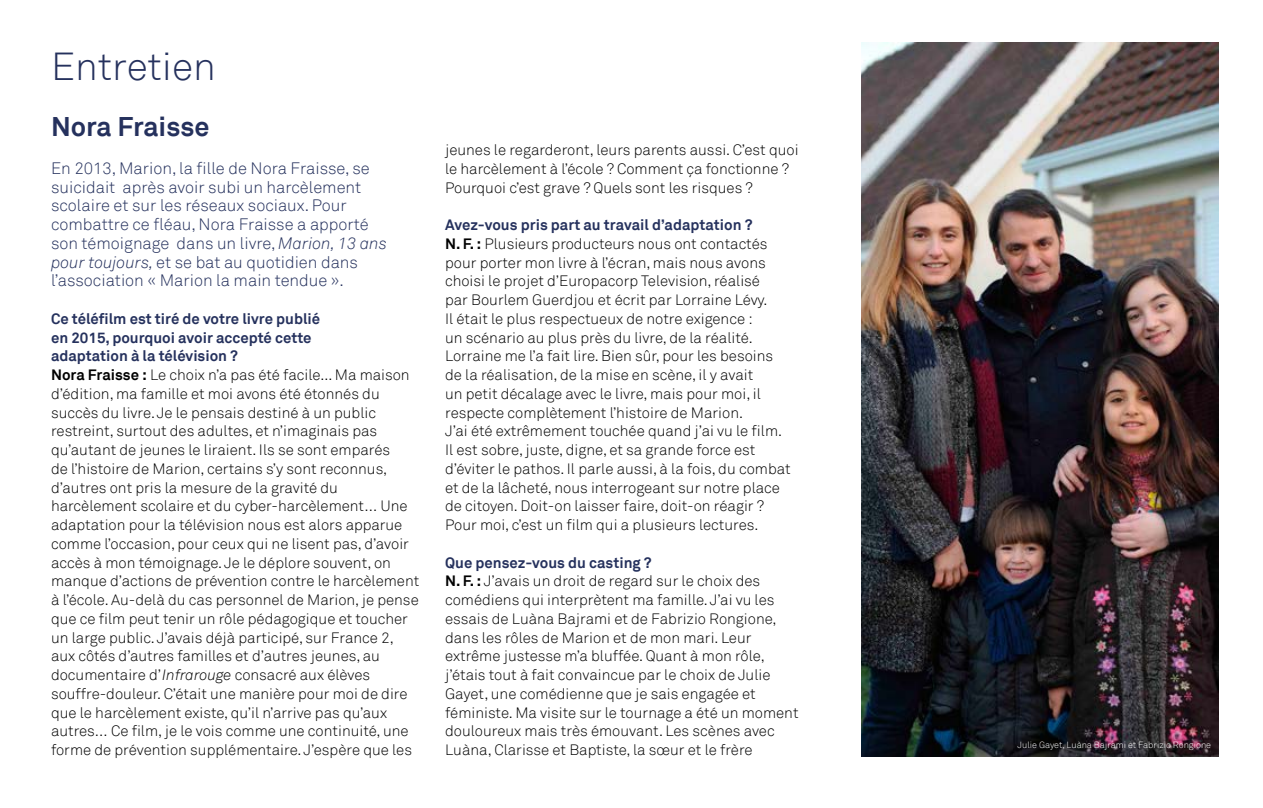
<style>
.page{position:relative;width:1263px;height:808px;background:#fff}
.page>*{position:absolute;margin:0;border:0;box-sizing:border-box;transform-origin:0 0}
.t1{font:300 39px "Akkurat";color:#25315d}
.t2{font:700 27px "Akkurat";color:#25315d}
.t3{font:300 16.5px/18.8px "Akkurat";color:#25315d}
.t4{font:300 15px/18.8px "Akkurat";color:#000}
.t5{font:300 9px "Akkurat";color:#fff}
.s1{font-style:italic}
.s2{font-weight:700;color:#25315d}
.s3{font-weight:700}
</style>
<div class="page">
<img style="left:862px;top:43px;width:356px;height:714px">
<h1 class="t1" style="left:51px;top:43px;width:166px">Entretien</h1>
<h2 class="t2" style="left:51px;top:110px;width:160px">Nora Fraisse</h2>
<p class="t3" style="left:51px;top:159px;width:338px">En 2013, Marion, la fille de Nora Fraisse, se suicidait après avoir subi un harcèlement scolaire et sur les réseaux sociaux. Pour combattre ce fléau, Nora Fraisse a apporté son témoignage dans un livre, <span class="s1">Marion, 13 ans pour toujours,</span> et se bat au quotidien dans l’association « Marion la main tendue ».</p>
<p class="t4" style="left:51px;top:309px;width:370px"><span class="s2">Ce téléfilm est tiré de votre livre publié<br>en 2015, pourquoi avoir accepté cette<br>adaptation à la télévision ?<br></span><span class="s3">Nora Fraisse :</span> Le choix n’a pas été facile... Ma maison d’édition, ma famille et moi avons été étonnés du succès du livre. Je le pensais destiné à un public restreint, surtout des adultes, et n’imaginais pas qu’autant de jeunes le liraient. Ils se sont emparés<br>de l’histoire de Marion, certains s’y sont reconnus, d’autres ont pris la mesure de la gravité du harcèlement scolaire et du cyber-harcèlement… Une adaptation pour la télévision nous est alors apparue comme l’occasion, pour ceux qui ne lisent pas, d’avoir accès à mon témoignage. Je le déplore souvent, on manque d’actions de prévention contre le harcèlement à l’école. Au-delà du cas personnel de Marion, je pense que ce film peut tenir un rôle pédagogique et toucher un large public. J’avais déjà participé, sur France 2, aux côtés d’autres familles et d’autres jeunes, au documentaire d’<span class="s1">Infrarouge</span> consacré aux élèves souffre-douleur. C’était une manière pour moi de dire que le harcèlement existe, qu’il n’arrive pas qu’aux autres… Ce film, je le vois comme une continuité, une forme de prévention supplémentaire. J’espère que les</p>
<p class="t4" style="left:445px;top:141px;width:355px">jeunes le regarderont, leurs parents aussi. C’est quoi le harcèlement à l’école ? Comment ça fonctionne ?<br>Pourquoi c’est grave ? Quels sont les risques ?</p>
<p class="t4" style="left:445px;top:216px;width:347px"><span class="s2">Avez-vous pris part au travail d’adaptation ?<br></span><span class="s3">N. F. :</span> Plusieurs producteurs nous ont contactés pour porter mon livre à l’écran, mais nous avons choisi le projet d’Europacorp Television, réalisé<br>par Bourlem Guerdjou et écrit par Lorraine Lévy.<br>Il était le plus respectueux de notre exigence :<br>un scénario au plus près du livre, de la réalité.<br>Lorraine me l’a fait lire. Bien sûr, pour les besoins de la réalisation, de la mise en scène, il y avait<br>un petit décalage avec le livre, mais pour moi, il respecte complètement l’histoire de Marion.<br>J’ai été extrêmement touchée quand j’ai vu le film.<br>Il est sobre, juste, digne, et sa grande force est d’éviter le pathos. Il parle aussi, à la fois, du combat et de la lâcheté, nous interrogeant sur notre place de citoyen. Doit-on laisser faire, doit-on réagir ?<br>Pour moi, c’est un film qui a plusieurs lectures.</p>
<p class="t4" style="left:445px;top:553px;width:355px"><span class="s2">Que pensez-vous du casting ?<br></span><span class="s3">N. F. :</span> J’avais un droit de regard sur le choix des comédiens qui interprètent ma famille. J’ai vu les essais de Luàna Bajrami et de Fabrizio Rongione, dans les rôles de Marion et de mon mari. Leur extrême justesse m’a bluffée. Quant à mon rôle, j’étais tout à fait convaincue par le choix de Julie Gayet, une comédienne que je sais engagée et féministe. Ma visite sur le tournage a été un moment douloureux mais très émouvant. Les scènes avec Luàna, Clarisse et Baptiste, la sœur et le frère</p>
<p class="t5" style="left:1017px;top:740px;width:195px">Julie Gayet, Luàna Bajrami et Fabrizio Rongione</p>
</div>
